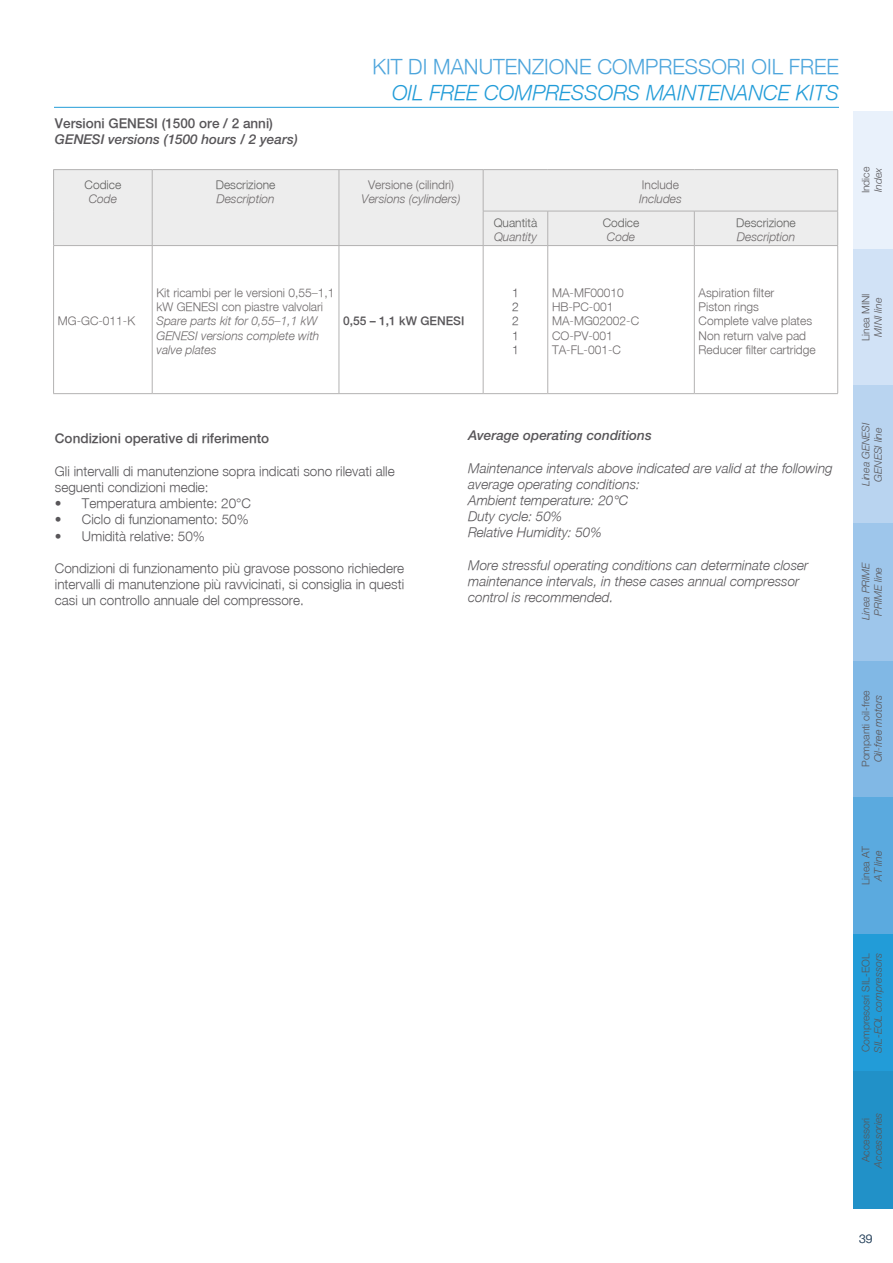
<style>
.page{position:relative;width:893px;height:1263px;background:#fff}
.page>*{position:absolute;margin:0;border:0;box-sizing:border-box;transform-origin:0 0}
.t1{font:300 21px "Helvetica Neue 45";color:#4da5dc}
.t2{font:italic 300 21px "Helvetica Neue 45";color:#229cd8}
.HN45_TestoITA_9pt_Gr{font:300 13.5px/16.2px "Helvetica Neue 45";color:#585659}
.HN45It_TestoENG_9pt{font:italic 300 13.5px/16.2px "Helvetica Neue 45";color:#585659}
.HN65Bold_Testo_9pt{font:500 13.5px "Helvetica Neue 65";color:#585659}
.HN66BIt_ENG_9pt_Grig{font:italic 500 13.5px "Helvetica Neue LT Std";color:#585659}
.Codice{font:italic 300 12px/14.4px "Helvetica Neue 45";color:#6e6a6b}
.Codice-2{font:300 12px "Helvetica Neue 45";color:#6e6a6b}
.Dati_grigi_8pt_cente{font:300 12px "Helvetica Neue 45";color:#60605f}
.Dati_grigi_8pt_cente-2{font:300 12px "Helvetica Neue 45";color:#6e6a6b}
.Modello{font:500 12px "Helvetica Neue 65";color:#585659}
.Dati_grigi_8pt_cente-3{font:300 12px "Helvetica Neue 45";color:#585659}
.t3{font:300 12px "Helvetica Neue LT Std";color:#415970}
.t4{font:italic 300 10.5px/12.6px "Helvetica Neue LT Std";color:#585659;text-align:center}
.t5{font:300 10.5px "Helvetica Neue LT Std";color:#585659}
.t6{font:italic 300 10.5px "Helvetica Neue 45";color:#585659}
.s1{font-style:normal}
</style>
<div class="page">
<hr style="left:54px;top:107px;width:785px;height:1px;background:#229cd8">
<div style="left:853px;top:249px;width:40px;height:137px;background:#d1e2f6"></div>
<div style="left:853px;top:111px;width:40px;height:137px;background:#e9f1fb"></div>
<div style="left:853px;top:660px;width:40px;height:137px;background:#81b8e5"></div>
<div style="left:853px;top:386px;width:40px;height:137px;background:#b9d4f0"></div>
<div style="left:853px;top:797px;width:40px;height:137px;background:#5baadf"></div>
<div style="left:853px;top:523px;width:40px;height:137px;background:#9ec6eb"></div>
<div style="left:853px;top:934px;width:40px;height:137px;background:#229cd8"></div>
<div style="left:853px;top:1072px;width:40px;height:137px;background:#2191c8"></div>
<div style="left:54px;top:170px;width:783px;height:75px;background:#ededed"></div>
<hr style="left:54px;top:245px;width:98px;height:1px;background:#b3b2b2">
<hr style="left:152px;top:245px;width:187px;height:1px;background:#b3b2b2">
<hr style="left:339px;top:245px;width:144px;height:1px;background:#b3b2b2">
<hr style="left:483px;top:245px;width:65px;height:1px;background:#b3b2b2">
<hr style="left:548px;top:245px;width:146px;height:1px;background:#b3b2b2">
<hr style="left:694px;top:245px;width:144px;height:1px;background:#b3b2b2">
<hr style="left:483px;top:169px;width:65px;height:1px;background:#b3b2b2">
<hr style="left:548px;top:169px;width:146px;height:1px;background:#b3b2b2">
<hr style="left:694px;top:169px;width:144px;height:1px;background:#b3b2b2">
<hr style="left:152px;top:246px;width:1px;height:147px;background:#b3b2b2">
<hr style="left:339px;top:246px;width:1px;height:147px;background:#b3b2b2">
<hr style="left:483px;top:246px;width:1px;height:147px;background:#b3b2b2">
<hr style="left:547px;top:246px;width:1px;height:147px;background:#b3b2b2">
<hr style="left:53px;top:170px;width:1px;height:41px;background:#b3b2b2">
<hr style="left:53px;top:169px;width:99px;height:1px;background:#b3b2b2">
<hr style="left:152px;top:169px;width:187px;height:1px;background:#b3b2b2">
<hr style="left:339px;top:169px;width:144px;height:1px;background:#b3b2b2">
<hr style="left:152px;top:170px;width:1px;height:41px;background:#b3b2b2">
<hr style="left:339px;top:170px;width:1px;height:41px;background:#b3b2b2">
<hr style="left:483px;top:170px;width:1px;height:41px;background:#b3b2b2">
<hr style="left:152px;top:211px;width:1px;height:34px;background:#b3b2b2">
<hr style="left:339px;top:211px;width:1px;height:34px;background:#b3b2b2">
<hr style="left:483px;top:211px;width:1px;height:34px;background:#b3b2b2">
<hr style="left:53px;top:211px;width:1px;height:35px;background:#b3b2b2">
<hr style="left:694px;top:246px;width:1px;height:147px;background:#b3b2b2">
<hr style="left:837px;top:246px;width:1px;height:147px;background:#b3b2b2">
<hr style="left:837px;top:170px;width:1px;height:41px;background:#b3b2b2">
<hr style="left:483px;top:211px;width:65px;height:1px;background:#b3b2b2">
<hr style="left:548px;top:211px;width:146px;height:1px;background:#b3b2b2">
<hr style="left:547px;top:211px;width:1px;height:34px;background:#b3b2b2">
<hr style="left:694px;top:211px;width:144px;height:1px;background:#b3b2b2">
<hr style="left:694px;top:211px;width:1px;height:34px;background:#b3b2b2">
<hr style="left:837px;top:211px;width:1px;height:34px;background:#b3b2b2">
<hr style="left:53px;top:246px;width:1px;height:147px;background:#b3b2b2">
<hr style="left:53px;top:393px;width:99px;height:1px;background:#b3b2b2">
<hr style="left:152px;top:393px;width:187px;height:1px;background:#b3b2b2">
<hr style="left:339px;top:393px;width:144px;height:1px;background:#b3b2b2">
<hr style="left:483px;top:393px;width:65px;height:1px;background:#b3b2b2">
<hr style="left:548px;top:393px;width:146px;height:1px;background:#b3b2b2">
<hr style="left:694px;top:393px;width:144px;height:1px;background:#b3b2b2">
<h1 class="t1" style="left:373px;top:54px;width:468px">KIT DI MANUTENZIONE COMPRESSORI OIL FREE</h1>
<h1 class="t2" style="left:392px;top:80px;width:448px">OIL FREE COMPRESSORS MAINTENANCE KITS</h1>
<p class="HN65Bold_Testo_9pt" style="left:55px;top:115px;width:220px">Versioni GENESI (1500 ore / 2 anni)</p>
<p class="HN66BIt_ENG_9pt_Grig" style="left:55px;top:131px;width:244px">GENESI versions (1500 hours / 2 years)</p>
<p class="Dati_grigi_8pt_cente" style="left:85px;top:177px;width:38px">Codice</p>
<p class="Codice" style="left:89px;top:192px;width:30px">Code</p>
<p class="Dati_grigi_8pt_cente" style="left:216px;top:177px;width:61px">Descrizione</p>
<p class="Codice" style="left:216px;top:192px;width:60px">Description</p>
<p class="Dati_grigi_8pt_cente-2" style="left:368px;top:177px;width:87px">Versione (cilindri)</p>
<p class="Codice" style="left:362px;top:192px;width:100px">Versions (cylinders)</p>
<p class="Codice-2" style="left:642px;top:177px;width:39px">Include</p>
<p class="Codice" style="left:639px;top:192px;width:44px">Includes</p>
<p class="t5" style="left:859px;top:193px;width:28px;rotate:-90deg">Indice</p>
<p class="t4" style="left:872px;top:192px;width:27px;rotate:-90deg">Index</p>
<p class="Dati_grigi_8pt_cente" style="left:494px;top:215px;width:45px">Quantità</p>
<p class="Codice" style="left:494px;top:230px;width:44px">Quantity</p>
<p class="Dati_grigi_8pt_cente" style="left:603px;top:215px;width:38px">Codice</p>
<p class="Codice" style="left:607px;top:230px;width:30px">Code</p>
<p class="Dati_grigi_8pt_cente" style="left:736px;top:215px;width:61px">Descrizione</p>
<p class="Codice" style="left:737px;top:230px;width:60px">Description</p>
<p class="Codice-2" style="left:58px;top:314px;width:79px">MG-GC-011-K</p>
<p class="Codice" style="left:156px;top:285px;width:180px"><span class="s1">Kit ricambi per le versioni 0,55–1,1 kW GENESI con piastre valvolari<br></span>Spare parts kit for 0,55–1,1 kW<br>GENESI versions complete with valve plates</p>
<p class="Modello" style="left:343px;top:314px;width:123px">0,55 – 1,1 kW GENESI</p>
<p class="Dati_grigi_8pt_cente-3" style="left:512px;top:285px;width:8px">1</p>
<p class="Dati_grigi_8pt_cente-3" style="left:512px;top:299px;width:8px">2</p>
<p class="Dati_grigi_8pt_cente-3" style="left:512px;top:314px;width:8px">2</p>
<p class="Dati_grigi_8pt_cente-3" style="left:512px;top:328px;width:8px">1</p>
<p class="Dati_grigi_8pt_cente-3" style="left:512px;top:343px;width:8px">1</p>
<p class="Codice-2" style="left:552px;top:285px;width:73px">MA-MF00010</p>
<p class="Codice-2" style="left:552px;top:299px;width:63px">HB-PC-001</p>
<p class="Codice-2" style="left:552px;top:314px;width:89px">MA-MG02002-C</p>
<p class="Codice-2" style="left:552px;top:328px;width:62px">CO-PV-001</p>
<p class="Codice-2" style="left:552px;top:343px;width:70px">TA-FL-001-C</p>
<p class="Codice-2" style="left:699px;top:285px;width:77px">Aspiration filter</p>
<p class="Codice-2" style="left:699px;top:299px;width:62px">Piston rings</p>
<p class="Codice-2" style="left:699px;top:314px;width:115px">Complete valve plates</p>
<p class="Codice-2" style="left:699px;top:328px;width:109px">Non return valve pad</p>
<p class="Codice-2" style="left:699px;top:343px;width:119px">Reducer filter cartridge</p>
<p class="t5" style="left:859px;top:341px;width:49px;rotate:-90deg">Linea MINI</p>
<p class="t4" style="left:872px;top:337px;width:40px;rotate:-90deg">MINI line</p>
<p class="HN65Bold_Testo_9pt" style="left:55px;top:431px;width:216px">Condizioni operative di riferimento</p>
<p class="HN45_TestoITA_9pt_Gr" style="left:55px;top:463px;width:341px">Gli intervalli di manutenzione sopra indicati sono rilevati alle seguenti condizioni medie:</p>
<p class="HN45_TestoITA_9pt_Gr" style="left:55px;top:495px;width:198px">• Temperatura ambiente: 20°C</p>
<p class="HN45_TestoITA_9pt_Gr" style="left:55px;top:511px;width:195px">• Ciclo di funzionamento: 50%</p>
<p class="HN45_TestoITA_9pt_Gr" style="left:55px;top:527px;width:152px">• Umidità relative: 50%</p>
<p class="HN45_TestoITA_9pt_Gr" style="left:55px;top:560px;width:351px;text-align:justify">Condizioni di funzionamento più gravose possono richiedere intervalli di manutenzione più ravvicinati, si consiglia in questi casi un controllo annuale del compressore.</p>
<p class="HN66BIt_ENG_9pt_Grig" style="left:468px;top:427px;width:185px">Average operating conditions</p>
<p class="HN45It_TestoENG_9pt" style="left:468px;top:459px;width:366px">Maintenance intervals above indicated are valid at the following average operating conditions:</p>
<p class="HN45It_TestoENG_9pt" style="left:468px;top:492px;width:162px">Ambient temperature: 20°C</p>
<p class="HN45It_TestoENG_9pt" style="left:468px;top:508px;width:96px">Duty cycle: 50%</p>
<p class="HN45It_TestoENG_9pt" style="left:468px;top:524px;width:135px">Relative Humidity: 50%</p>
<p class="HN45It_TestoENG_9pt" style="left:468px;top:557px;width:342px">More stressful operating conditions can determinate closer maintenance intervals, in these cases annual compressor control is recommended.</p>
<p class="t4" style="left:859px;top:486px;width:65px;rotate:-90deg">Linea GENESI<br>GENESI line</p>
<p class="t4" style="left:859px;top:620px;width:60px;rotate:-90deg">Linea PRIME<br>PRIME line</p>
<p class="t5" style="left:859px;top:767px;width:78px;rotate:-90deg">Pompanti oil-free</p>
<p class="t6" style="left:872px;top:762px;width:69px;rotate:-90deg">Oil-free motors</p>
<p class="t5" style="left:859px;top:885px;width:40px;rotate:-90deg">Linea AT</p>
<p class="t6" style="left:872px;top:881px;width:32px;rotate:-90deg">AT line</p>
<p class="t5" style="left:859px;top:1052px;width:100px;rotate:-90deg">Compresosri SIL-EOL</p>
<p class="t4" style="left:872px;top:1053px;width:101px;rotate:-90deg">SIL-EOL compressors</p>
<p class="t5" style="left:859px;top:1162px;width:46px;rotate:-90deg">Accessori</p>
<p class="t4" style="left:872px;top:1167px;width:56px;rotate:-90deg">Accessories</p>
<p class="t3" style="left:859px;top:1231px;width:15px">39</p>
</div>
